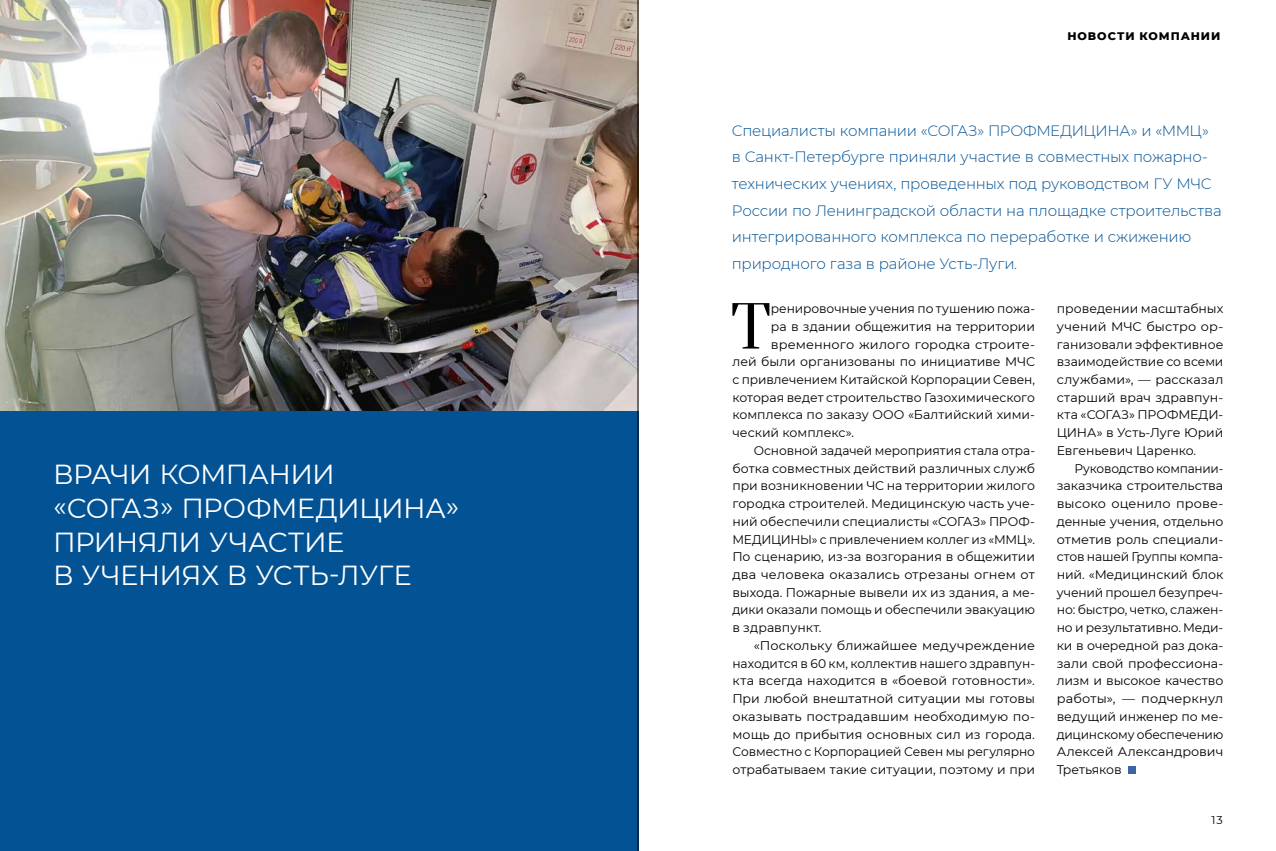
<style>
.page{position:relative;width:1276px;height:851px;background:#fff}
.page>*{position:absolute;margin:0;border:0;box-sizing:border-box;transform-origin:0 0}
.t1{font:56.75px "Prata";color:#000}
.t2{font:27.5px/33.8px "Montserrat";letter-spacing:-.015em;color:#fff}
.t3{font:300 15px/26.6px "Montserrat";letter-spacing:-.01em;color:#025294}
.t4{font:12.5px/17.8px "Montserrat";color:#000;text-align:justify}
.t5{font:800 11.25px "Montserrat";letter-spacing:.08em;color:#000}
.t6{font:11.25px "Montserrat";color:#000}
</style>
<div class="page">
<div style="left:0;top:357px;width:638px;height:493px;background:#025294"></div>
<img style="left:0;top:0;width:638px;height:410px">
<div style="left:1128px;top:766px;width:8px;height:8px;background:#3b66a3"></div>
<hr style="left:638px;top:0;width:1px;height:850px;background:#000">
<h2 class="t2" style="left:53px;top:456px;width:408px">Врачи компании<br>«СОГАЗ» ПРОФМЕДИЦИНА» прин</h2>
<h2 class="t2" style="left:53px;top:524px;width:215px;text-indent:85px">яли участие в учени</h2>
<h2 class="t2" style="left:182px;top:557px;width:196px">ях в Усть-Луге</h2>
<p class="t5" style="left:1067px;top:28px;width:154px">новости компании</p>
<p class="t3" style="left:732px;top:117px;width:491px">Специалисты компании «СОГАЗ» ПРОФМЕДИЦИНА» и «ММЦ»<br>в Санкт-Петербурге приняли участие в совместных пожарно&shy;технических учениях, проведенных под руководством ГУ МЧС России по Ленинградской области на площадке строительства интегрированного комплекса по переработке и сжижению природного газа в районе Усть-Луги.</p>
<h1 class="t1" style="left:731px;top:280px;width:41px">Т</h1>
<p class="t4" style="left:771px;top:299px;width:266px">ренировочные учения по тушению пожа-</p>
<p class="t4" style="left:771px;top:317px;width:266px">ра в здании общежития на территории</p>
<p class="t4" style="left:771px;top:335px;width:266px">временного жилого городка строите-</p>
<p class="t4" style="left:732px;top:352px;width:304px">лей были организованы по инициативе МЧС</p>
<p class="t4" style="left:732px;top:370px;width:304px">с привлечением Китайской Корпорации Севен,</p>
<p class="t4" style="left:732px;top:388px;width:304px">которая ведет строительство Газохимического</p>
<p class="t4" style="left:732px;top:405px;width:304px">комплекса по заказу ООО «Балтийский хими-</p>
<p class="t4" style="left:732px;top:423px;width:123px">ческий комплекс».</p>
<p class="t4" style="left:753px;top:441px;width:283px">Основной задачей мероприятия стала отра-</p>
<p class="t4" style="left:732px;top:459px;width:304px">ботка совместных действий различных служб</p>
<p class="t4" style="left:732px;top:476px;width:304px">при возникновении ЧС на территории жилого</p>
<p class="t4" style="left:732px;top:494px;width:304px">городка строителей. Медицинскую часть уче-</p>
<p class="t4" style="left:732px;top:512px;width:304px">ний обеспечили специалисты «СОГАЗ» ПРОФ-</p>
<p class="t4" style="left:732px;top:529px;width:304px">МЕДИЦИНЫ» с привлечением коллег из «ММЦ».</p>
<p class="t4" style="left:732px;top:547px;width:304px">По сценарию, из-за возгорания в общежитии</p>
<p class="t4" style="left:732px;top:565px;width:304px">два человека оказались отрезаны огнем от</p>
<p class="t4" style="left:732px;top:583px;width:304px">выхода. Пожарные вывели их из здания, а ме-</p>
<p class="t4" style="left:732px;top:600px;width:304px">дики оказали помощь и обеспечили эвакуацию</p>
<p class="t4" style="left:732px;top:618px;width:90px">в здравпункт.</p>
<p class="t4" style="left:753px;top:636px;width:283px">«Поскольку ближайшее медучреждение</p>
<p class="t4" style="left:732px;top:653px;width:304px">находится в 60 км, коллектив нашего здравпун-</p>
<p class="t4" style="left:732px;top:671px;width:304px">кта всегда находится в «боевой готовности».</p>
<p class="t4" style="left:732px;top:689px;width:304px">При любой внештатной ситуации мы готовы</p>
<p class="t4" style="left:732px;top:707px;width:304px">оказывать пострадавшим необходимую по-</p>
<p class="t4" style="left:732px;top:724px;width:304px">мощь до прибытия основных сил из города.</p>
<p class="t4" style="left:732px;top:742px;width:304px">Совместно с Корпорацией Севен мы регулярно</p>
<p class="t4" style="left:732px;top:760px;width:304px">отрабатываем такие ситуации, поэтому и при</p>
<p class="t4" style="left:1056px;top:299px;width:168px">проведении масштабных учений МЧС быстро ор&shy;ганизовали эффективное взаимодействие со всеми службами», — рассказал старший врач здравпун&shy;кта «СОГАЗ» ПРОФМЕДИ-ЦИНА» в Усть-Луге Юрий Евгеньевич Царенко.</p>
<p class="t4" style="left:1056px;top:459px;width:168px;text-indent:18px">Руководство компании&shy;заказчика строительства высоко оценило прове&shy;денные учения, отдельно отметив роль специали&shy;стов нашей Группы компа&shy;ний. «Медицинский блок учений прошел безупреч&shy;но: быстро, четко, слажен&shy;но и результативно. Меди&shy;ки в очередной раз дока&shy;зали свой профессиона&shy;лизм и высокое качество работы», — подчеркнул ведущий инженер по ме&shy;дицинскому обеспечению Алексей Александрович Третьяков</p>
<p class="t6" style="left:1211px;top:812px;width:13px">13</p>
</div>
